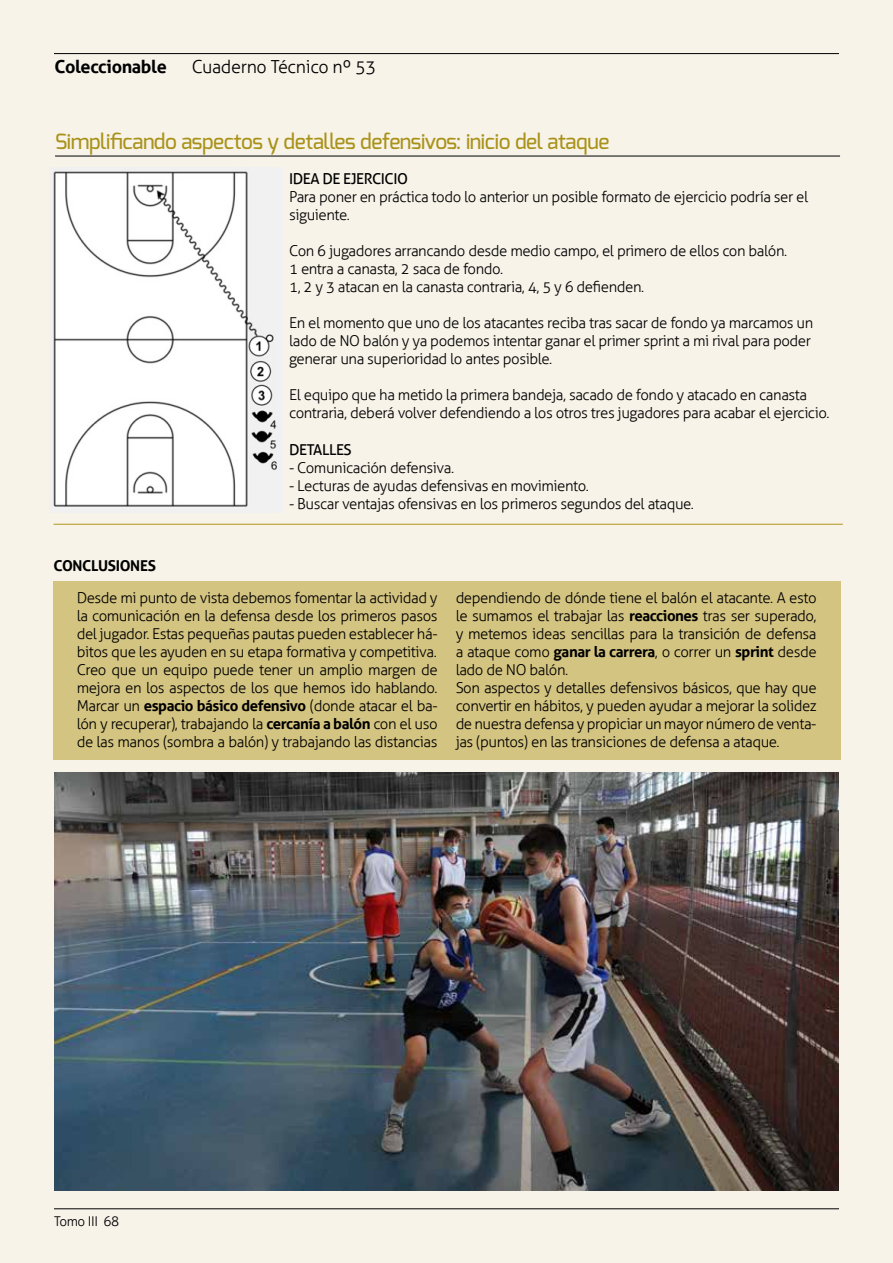
<style>
.page{position:relative;width:893px;height:1263px;background:#f7f3e9}
.page>*{position:absolute;margin:0;border:0;box-sizing:border-box;transform-origin:0 0}
.t1{font:500 21px "Exo";letter-spacing:-.02em;color:#a99219}
.t2{font:300 18px "Aller";letter-spacing:-.02em;color:#000}
.t3{font:700 18px "Aller";letter-spacing:-.02em;color:#000}
.t4{font:300 15px/18px "Aller";letter-spacing:-.03em;color:#000}
.t5{font:15px "Aller";letter-spacing:-.03em;color:#000}
.t6{font:700 15px "Aller";letter-spacing:-.02em;color:#000}
.t7{font:300 13.5px "Aller";letter-spacing:-.03em;color:#000}
.s1{font-weight:700}
</style>
<div class="page">
<hr style="left:54px;top:53px;width:785px;height:1px;background:#000">
<hr style="left:55px;top:156px;width:785px;height:1px;background:#000">
<hr style="left:54px;top:1208px;width:785px;height:1px;background:#000">
<img style="left:53px;top:171px;width:227px;height:337px">
<hr style="left:53px;top:524px;width:790px;height:1px;background:#b19519">
<div style="left:53px;top:582px;width:788px;height:178px;background:#d4c481"></div>
<img style="left:54px;top:773px;width:784px;height:417px">
<p class="t3" style="left:54px;top:56px;width:114px">Coleccionable</p>
<p class="t2" style="left:192px;top:56px;width:186px">Cuaderno Técnico nº 53</p>
<h1 class="t1" style="left:55px;top:128px;width:556px">Simplificando aspectos y detalles defensivos: inicio del ataque</h1>
<p class="t6" style="left:53px;top:556px;width:104px">CONCLUSIONES</p>
<p class="t5" style="left:289px;top:170px;width:120px">IDEA DE EJERCICIO</p>
<p class="t4" style="left:289px;top:188px;width:520px">Para poner en práctica todo lo anterior un posible formato de ejercicio podría ser el siguiente.</p>
<p class="t4" style="left:289px;top:242px;width:500px">Con 6 jugadores arrancando desde medio campo, el primero de ellos con balón.<br>1 entra a canasta, 2 saca de fondo.<br>1, 2 y 3 atacan en la canasta contraria, 4, 5 y 6 defienden.</p>
<p class="t4" style="left:289px;top:314px;width:526px">En el momento que uno de los atacantes reciba tras sacar de fondo ya marcamos un lado de NO balón y ya podemos intentar ganar el primer sprint a mi rival para poder generar una superioridad lo antes posible.</p>
<p class="t4" style="left:289px;top:386px;width:542px">El equipo que ha metido la primera bandeja, sacado de fondo y atacado en canasta contraria, deberá volver defendiendo a los otros tres jugadores para acabar el ejercicio.</p>
<p class="t5" style="left:289px;top:440px;width:64px">DETALLES</p>
<p class="t4" style="left:289px;top:458px;width:166px">- Comunicación defensiva.</p>
<p class="t4" style="left:289px;top:476px;width:301px">- Lecturas de ayudas defensivas en movimiento.</p>
<p class="t4" style="left:289px;top:494px;width:406px">- Buscar ventajas ofensivas en los primeros segundos del ataque.</p>
<p class="t4" style="left:77px;top:589px;width:362px;text-align:justify">Desde mi punto de vista debemos fomentar la actividad y la comunicación en la defensa desde los primeros pasos del jugador. Estas pequeñas pautas pueden establecer há&shy;bitos que les ayuden en su etapa formativa y competitiva.<br>Creo que un equipo puede tener un amplio margen de mejora en los aspectos de los que hemos ido hablando.<br>Marcar un <span class="s1">espacio básico defensivo</span> (donde atacar el ba&shy;lón y recuperar), trabajando la <span class="s1">cercanía a balón</span> con el uso de las manos (sombra a balón) y trabajando las distancias</p>
<p class="t4" style="left:456px;top:589px;width:362px">dependiendo de dónde tiene el balón el atacante. A esto le sumamos el trabajar las <span class="s1">reacciones</span> tras ser superado, y metemos ideas sencillas para la transición de defensa a ataque como <span class="s1">ganar la carrera</span>, o correr un <span class="s1">sprint</span> desde lado de NO balón.<br>Son aspectos y detalles defensivos básicos, que hay que convertir en hábitos, y pueden ayudar a mejorar la solidez de nuestra defensa y propiciar un mayor número de venta&shy;jas (puntos) en las transiciones de defensa a ataque.</p>
<p class="t7" style="left:54px;top:1213px;width:67px">Tomo III 68</p>
</div>
